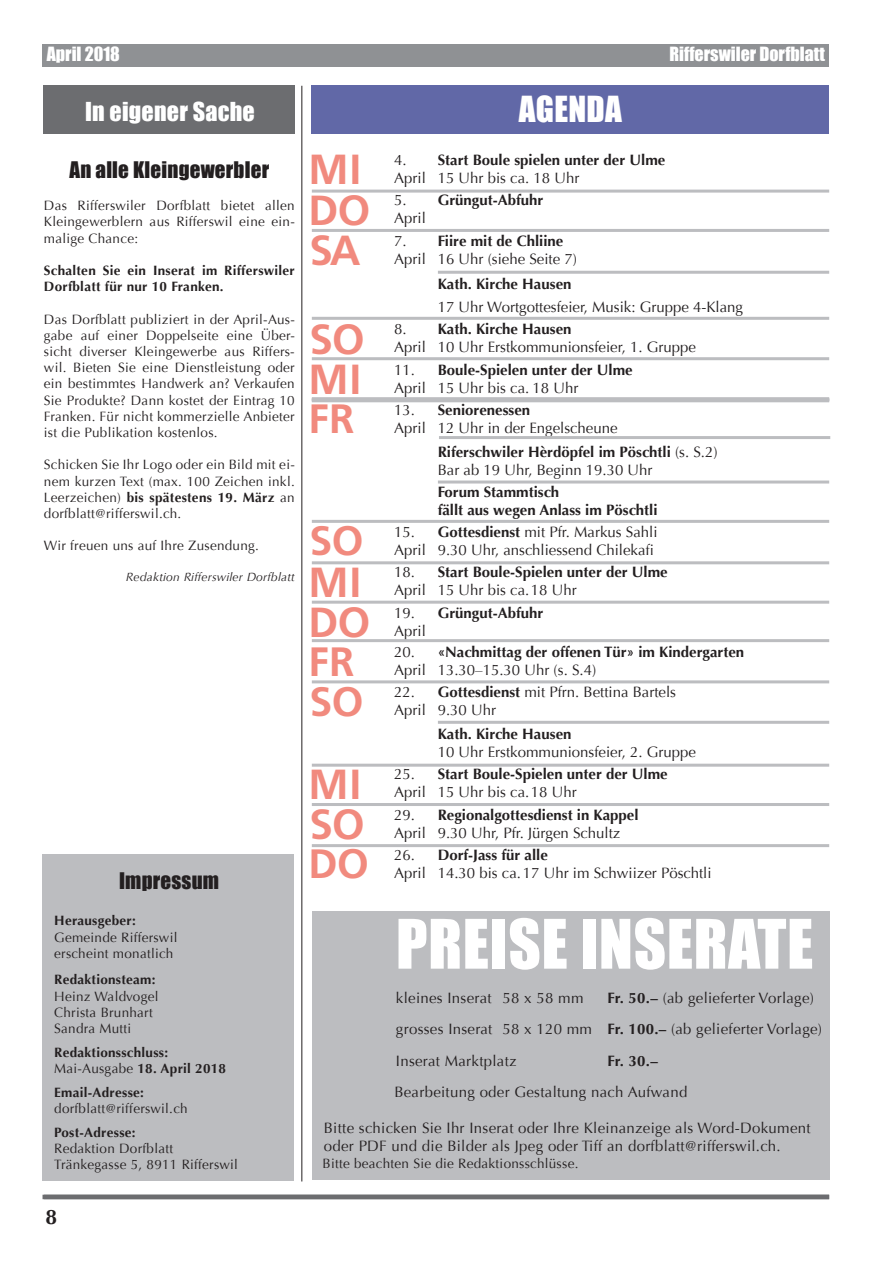
<style>
.page{position:relative;width:893px;height:1263px;background:#fff}
.page>*{position:absolute;margin:0;border:0;box-sizing:border-box;transform-origin:0 0}
.t1{font:63px "Impact";letter-spacing:.01em;color:#fff}
.t2{font:700 41.55px "Frutiger BQ";letter-spacing:.02em;color:#f18a7e}
.t3{font:700 40.5px "Frutiger BQ";letter-spacing:.02em;color:#f18a7e}
.t4{font:33px "Impact";letter-spacing:.01em;color:#fff}
.t5{font:24px "Impact";letter-spacing:.01em;color:#fff}
.t6{font:21px "Impact";letter-spacing:.01em;color:#231f20}
.t7{font:700 21px "Optima";color:#231f20}
.t8{font:18px "Impact";color:#fff}
.t9{font:700 15px/18px "Optima";color:#231f20}
.t10{font:15px/18px "Optima";color:#231f20}
.t11{font:15px/31.5px "Optima";letter-spacing:.02em;color:#231f20}
.t12{font:13.5px/16.2px "Optima";letter-spacing:.02em;color:#231f20}
.t13{font:700 13.5px/16.2px "Optima";letter-spacing:.02em;color:#231f20}
.t14{font:italic 12px "Optima";letter-spacing:.02em;color:#231f20}
.s1{font-weight:700}
.s2{font-weight:400}
</style>
<div class="page">
<div style="left:43px;top:44px;width:786px;height:23px;background:#8f9194"></div>
<div style="left:312px;top:911px;width:517px;height:269px;background:#bcbdc0"></div>
<div style="left:312px;top:86px;width:517px;height:48px;background:#6168a7"></div>
<hr style="left:312px;top:190px;width:517px;height:3px;background:#bcbdc0">
<hr style="left:44px;top:1195px;width:785px;height:4px;background:#6c6d70">
<hr style="left:301px;top:86px;width:1px;height:1095px;background:#231f20">
<div style="left:42px;top:854px;width:251px;height:327px;background:#bcbdc0"></div>
<hr style="left:439px;top:436px;width:391px;height:3px;background:#bcbdc0">
<hr style="left:438px;top:480px;width:391px;height:3px;background:#bcbdc0">
<hr style="left:438px;top:721px;width:391px;height:3px;background:#bcbdc0">
<hr style="left:438px;top:271px;width:391px;height:3px;background:#bcbdc0">
<hr style="left:312px;top:520px;width:517px;height:3px;background:#bcbdc0">
<hr style="left:312px;top:561px;width:517px;height:3px;background:#bcbdc0">
<hr style="left:312px;top:601px;width:517px;height:3px;background:#bcbdc0">
<hr style="left:312px;top:639px;width:517px;height:3px;background:#bcbdc0">
<hr style="left:312px;top:680px;width:517px;height:3px;background:#bcbdc0">
<hr style="left:312px;top:803px;width:517px;height:3px;background:#bcbdc0">
<hr style="left:312px;top:844px;width:517px;height:3px;background:#bcbdc0">
<hr style="left:312px;top:764px;width:517px;height:3px;background:#bcbdc0">
<hr style="left:312px;top:357px;width:517px;height:3px;background:#bcbdc0">
<hr style="left:312px;top:397px;width:517px;height:3px;background:#bcbdc0">
<hr style="left:312px;top:399px;width:517px;height:3px;background:#bcbdc0">
<hr style="left:312px;top:317px;width:517px;height:3px;background:#bcbdc0">
<hr style="left:312px;top:229px;width:517px;height:3px;background:#bcbdc0">
<div style="left:44px;top:86px;width:251px;height:48px;background:#6c6d70"></div>
<h3 class="t8" style="left:47px;top:40px;width:75px">April 2018</h3>
<h3 class="t8" style="left:670px;top:40px;width:157px">Rifferswiler Dorfblatt</h3>
<h3 class="t5" style="left:85px;top:93px;width:171px">In eigener Sache</h3>
<h3 class="t6" style="left:70px;top:153px;width:201px">An alle Kleingewerbler</h3>
<p class="t12" style="left:44px;top:198px;width:252px;text-align:justify">Das Rifferswiler Dorfblatt bietet allen Kleingewerblern aus Rifferswil eine ein&shy;malige Chance:</p>
<p class="t13" style="left:44px;top:263px;width:252px">Schalten Sie ein Inserat im Rifferswiler<br>Dorfblatt für nur 10 Franken.</p>
<p class="t12" style="left:44px;top:311px;width:252px;text-align:justify">Das Dorfblatt publiziert in der April-Aus&shy;gabe auf einer Doppelseite eine Über&shy;sicht diverser Kleingewerbe aus Riffers&shy;wil. Bieten Sie eine Dienstleistung oder ein bestimmtes Handwerk an? Verkaufen Sie Produkte? Dann kostet der Eintrag 10<br>Franken. Für nicht kommerzielle Anbieter ist die Publikation kostenlos.</p>
<p class="t12" style="left:44px;top:457px;width:252px;text-align:justify">Schicken Sie Ihr Logo oder ein Bild mit ei&shy;nem kurzen Text (max. 100 Zeichen inkl.<br>Leerzeichen) <span class="s1">bis spätestens 19. März</span> an dorfblatt@rifferswil.ch.</p>
<p class="t12" style="left:44px;top:538px;width:217px">Wir freuen uns auf Ihre Zusendung.</p>
<p class="t14" style="left:126px;top:570px;width:170px">Redaktion Rifferswiler Dorfblatt</p>
<h3 class="t6" style="left:119px;top:864px;width:102px">Impressum</h3>
<p class="t13" style="left:54px;top:913px;width:83px">Herausgeber:</p>
<p class="t12" style="left:54px;top:929px;width:125px">Gemeinde Rifferswil erscheint monatlich</p>
<p class="t13" style="left:54px;top:972px;width:103px">Redaktionsteam:</p>
<p class="t12" style="left:54px;top:988px;width:106px">Heinz Waldvogel<br>Christa Brunhart<br>Sandra Mutti</p>
<p class="t13" style="left:54px;top:1044px;width:173px">Redaktionsschluss:<br><span class="s2">Mai-Ausgabe</span> 18. April 2018</p>
<p class="t13" style="left:54px;top:1084px;width:91px">Email-Adresse:</p>
<p class="t12" style="left:54px;top:1100px;width:135px">dorfblatt@rifferswil.ch</p>
<p class="t13" style="left:54px;top:1124px;width:83px">Post-Adresse:</p>
<p class="t12" style="left:54px;top:1140px;width:185px">Redaktion Dorfblatt<br>Tränkegasse 5, 8911 Rifferswil</p>
<h3 class="t7" style="left:45px;top:1205px;width:13px">8</h3>
<h3 class="t4" style="left:519px;top:84px;width:105px">AGENDA</h3>
<h2 class="t2" style="left:309px;top:145px;width:53px">MI</h2>
<p class="t9" style="left:394px;top:151px;width:273px"><span class="s2">4.</span> Start Boule spielen unter der Ulme<br><span class="s2">April 15 Uhr bis ca. 18 Uhr</span></p>
<h2 class="t2" style="left:309px;top:185px;width:62px">DO</h2>
<p class="t9" style="left:394px;top:192px;width:151px"><span class="s2">5.</span> Grüngut-Abfuhr<br><span class="s2">April</span></p>
<h2 class="t2" style="left:310px;top:226px;width:52px">SA</h2>
<p class="t10" style="left:394px;top:232px;width:184px">7. <span class="s1">Fiire mit de Chliine<br></span>April 16 Uhr (siehe Seite 7)</p>
<p class="t9" style="left:438px;top:276px;width:135px">Kath. Kirche Hausen</p>
<p class="t10" style="left:438px;top:298px;width:307px">17 Uhr Wortgottesfeier, Musik: Gruppe 4-Klang</p>
<h2 class="t2" style="left:310px;top:314px;width:55px">SO</h2>
<p class="t10" style="left:394px;top:321px;width:303px">8. <span class="s1">Kath. Kirche Hausen<br></span>April 10 Uhr Erstkommunionsfeier, 1. Gruppe</p>
<h2 class="t2" style="left:309px;top:355px;width:53px">MI</h2>
<p class="t9" style="left:394px;top:361px;width:240px"><span class="s2">11.</span> Boule-Spielen unter der Ulme<br><span class="s2">April 15 Uhr bis ca. 18 Uhr</span></p>
<h3 class="t3" style="left:309px;top:395px;width:46px">FR</h3>
<p class="t10" style="left:394px;top:401px;width:225px">13. <span class="s1">Seniorenessen<br></span>April 12 Uhr in der Engelscheune</p>
<p class="t9" style="left:438px;top:443px;width:281px">Riferschwiler Hèrdöpfel im Pöschtli <span class="s2">(s. S.2)<br>Bar ab 19 Uhr, Beginn 19.30 Uhr</span></p>
<p class="t9" style="left:438px;top:483px;width:221px">Forum Stammtisch<br>fällt aus wegen Anlass im Pöschtli</p>
<h3 class="t3" style="left:310px;top:517px;width:54px">SO</h3>
<p class="t10" style="left:394px;top:523px;width:265px">15. <span class="s1">Gottesdienst</span> mit Pfr. Markus Sahli<br>April 9.30 Uhr, anschliessend Chilekafi</p>
<h2 class="t2" style="left:309px;top:557px;width:53px">MI</h2>
<p class="t9" style="left:394px;top:563px;width:275px"><span class="s2">18.</span> Start Boule-Spielen unter der Ulme<br><span class="s2">April 15 Uhr bis ca. 18 Uhr</span></p>
<h2 class="t2" style="left:309px;top:598px;width:62px">DO</h2>
<p class="t9" style="left:394px;top:604px;width:151px"><span class="s2">19.</span> Grüngut-Abfuhr<br><span class="s2">April</span></p>
<h3 class="t3" style="left:309px;top:637px;width:46px">FR</h3>
<p class="t9" style="left:394px;top:643px;width:351px"><span class="s2">20.</span> «Nachmittag der offenen Tür» im Kindergarten<br><span class="s2">April 13.30–15.30 Uhr (s. S.4)</span></p>
<h3 class="t3" style="left:310px;top:677px;width:54px">SO</h3>
<p class="t10" style="left:394px;top:683px;width:283px">22. <span class="s1">Gottesdienst</span> mit Pfrn. Bettina Bartels<br>April 9.30 Uhr</p>
<p class="t9" style="left:438px;top:725px;width:135px">Kath. Kirche Hausen</p>
<p class="t10" style="left:438px;top:743px;width:260px">10 Uhr Erstkommunionsfeier, 2. Gruppe</p>
<h2 class="t2" style="left:309px;top:759px;width:53px">MI</h2>
<p class="t9" style="left:394px;top:765px;width:275px"><span class="s2">25.</span> Start Boule-Spielen unter der Ulme<br><span class="s2">April 15 Uhr bis ca. 18 Uhr</span></p>
<h2 class="t2" style="left:310px;top:800px;width:55px">SO</h2>
<p class="t10" style="left:394px;top:806px;width:246px">29. <span class="s1">Regionalgottesdienst in Kappel<br></span>April 9.30 Uhr, Pfr. Jürgen Schultz</p>
<h3 class="t3" style="left:309px;top:840px;width:61px">DO</h3>
<p class="t10" style="left:394px;top:846px;width:319px">26. <span class="s1">Dorf-Jass für alle<br></span>April 14.30 bis ca. 17 Uhr im Schwiizer Pöschtli</p>
<h1 class="t1" style="left:396px;top:895px;width:419px">PREISE INSERATE</h1>
<p class="t11" style="left:396px;top:982px;width:189px">kleines Inserat 58 x 58 mm</p>
<p class="t11" style="left:396px;top:982px;width:428px;text-indent:212px"><span class="s1">Fr. 50.–</span> (ab gelieferter Vorlage) grosses Inserat 58 x 120 mm <span class="s1">Fr. 100.–</span> (ab gelieferter Vorlage)<br>Inserat Marktplatz</p>
<p class="t9" style="left:607px;top:1052px;width:52px">Fr. 30.–</p>
<p class="t11" style="left:394px;top:1077px;width:294px">Bearbeitung oder Gestaltung nach Aufwand</p>
<p class="t11" style="left:324px;top:1119px;width:488px;line-height:18px">Bitte schicken Sie Ihr Inserat oder Ihre Kleinanzeige als Word-Dokument oder PDF und die Bilder als Jpeg oder Tiff an dorfblatt@rifferswil.ch.</p>
<p class="t12" style="left:322px;top:1155px;width:257px">Bitte beachten Sie die Redaktionsschlüsse.</p>
</div>
